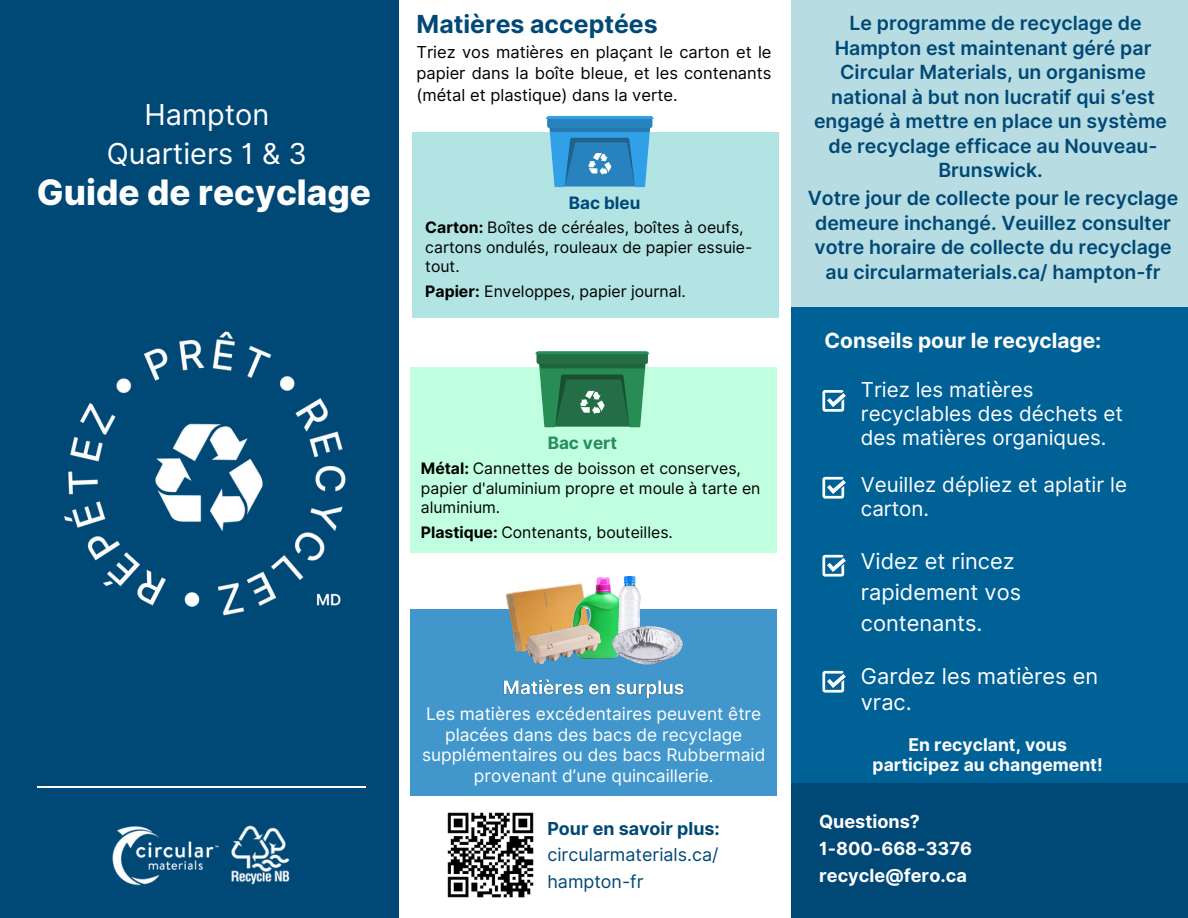
<style>
.page{position:relative;width:1188px;height:918px;background:#fff}
.page>*{position:absolute;margin:0;border:0;box-sizing:border-box;transform-origin:0 0}
.t1{font:800 35.1px "Inter";color:#fff}
.t2{font:28.8px/39.3px "Inter";color:#fff;text-align:center}
.t3{font:700 24.9px "Inter";color:#004876}
.t4{font:21.75px/30.8px "Inter";color:#fff}
.t5{font:700 20.85px "Inter";color:#fff}
.t6{font:20.55px/23.7px "Inter";color:#fff}
.t7{font:600 19.5px/24.5px "Inter";color:#004876;text-align:center}
.t8{font:700 18px/27.2px "Inter";color:#fff}
.t9{font:17.85px/26.2px "Inter";color:#004876;text-align:justify}
.t10{font:700 17.55px/20.2px "Inter";color:#fff;text-align:center}
.t11{font:17.25px/20.5px "Inter";color:#fff;text-align:center}
.t12{font:700 17.1px "Inter";color:#004876}
.t13{font:700 17.1px "Inter";color:#278c5a}
.t14{font:16.5px/21.3px "Inter";color:#000;text-align:justify}
.t15{font:15.75px/19.5px "Inter";color:#000}
.s1{font-weight:700}
</style>
<div class="page">
<div style="left:0;top:0;width:399px;height:918px;background:#004876"></div>
<hr style="left:37px;top:787px;width:329px;height:1px;background:#fff">
<div style="left:791px;top:290px;width:397px;height:496px;background:#006197"></div>
<div style="left:791px;top:783px;width:397px;height:135px;background:#004876"></div>
<div style="left:791px;top:0;width:397px;height:307px;background:#b7dce1"></div>
<svg style="left:822px;top:390px;width:24px;height:21px"></svg>
<svg style="left:822px;top:477px;width:24px;height:21px"></svg>
<svg style="left:822px;top:555px;width:24px;height:21px"></svg>
<svg style="left:822px;top:671px;width:24px;height:21px"></svg>
<img style="left:231px;top:825px;width:59px;height:60px">
<img style="left:112px;top:826px;width:107px;height:60px">
<img style="left:64px;top:331px;width:282px;height:285px">
<img style="left:447px;top:812px;width:87px;height:86px">
<div style="left:413px;top:132px;width:366px;height:186px;background:#b1e4e3"></div>
<img style="left:546px;top:115px;width:108px;height:72px">
<div style="left:411px;top:367px;width:366px;height:186px;background:#c0ffe0"></div>
<img style="left:535px;top:351px;width:115px;height:77px">
<div style="left:411px;top:609px;width:366px;height:187px;background:#4197cb"></div>
<img style="left:505px;top:586px;width:54px;height:66px">
<img style="left:559px;top:577px;width:52px;height:40px">
<img style="left:520px;top:614px;width:86px;height:51px">
<img style="left:611px;top:576px;width:30px;height:41px">
<img style="left:599px;top:617px;width:84px;height:48px">
<img style="left:503px;top:679px;width:181px;height:20px">
<p class="t2" style="left:107px;top:94px;width:201px">Hampton<br>Quartiers 1 &amp; 3</p>
<p class="t1" style="left:37px;top:171px;width:336px">Guide de recyclage</p>
<p class="t3" style="left:416px;top:9px;width:243px">Matières acceptées</p>
<p class="t14" style="left:416px;top:41px;width:357px">Triez vos matières en plaçant le carton et le papier dans la boîte bleue, et les contenants (métal et plastique) dans la verte.</p>
<p class="t12" style="left:569px;top:193px;width:73px">Bac bleu</p>
<p class="t15" style="left:425px;top:218px;width:329px"><span class="s1">Carton:</span> Boîtes de céréales, boîtes à oeufs, cartons ondulés, rouleaux de papier essuie&shy;tout.</p>
<p class="t15" style="left:425px;top:281px;width:262px"><span class="s1">Papier:</span> Enveloppes, papier journal.</p>
<h5 class="t13" style="left:548px;top:432px;width:71px">Bac vert</h5>
<h5 class="t15" style="left:421px;top:459px;width:341px"><span class="s1">Métal:</span> Cannettes de boisson et conserves, papier d'aluminium propre et moule à tarte en aluminium.</h5>
<h3 class="t15" style="left:421px;top:522px;width:254px"><span class="s1">Plastique:</span> Contenants, bouteilles.</h3>
<h4 class="t11" style="left:422px;top:704px;width:345px">Les matières excédentaires peuvent être placées dans des bacs de recyclage supplémentaires ou des bacs Rubbermaid provenant d’une quincaillerie.</h4>
<p class="t9" style="left:547px;top:815px;width:174px"><span class="s1">Pour en savoir plus: </span>circularmaterials.ca/ hampton-fr</p>
<p class="t7" style="left:814px;top:11px;width:355px">Le programme de recyclage de<br>Hampton est maintenant géré par<br>Circular Materials, un organisme national à but non lucratif qui s’est engagé à mettre en place un système de recyclage efficace au Nouveau-<br>Brunswick.</p>
<p class="t7" style="left:808px;top:186px;width:372px">Votre jour de collecte pour le recyclage demeure inchangé. Veuillez consulter votre horaire de collecte du recyclage au circularmaterials.ca/ hampton-fr</p>
<p class="t5" style="left:825px;top:328px;width:278px">Conseils pour le recyclage:</p>
<p class="t6" style="left:861px;top:378px;width:264px">Triez les matières recyclables des déchets et des matières organiques.</p>
<p class="t6" style="left:861px;top:473px;width:268px">Veuillez dépliez et aplatir le carton.</p>
<p class="t4" style="left:861px;top:546px;width:162px">Videz et rincez rapidement vos contenants.</p>
<p class="t4" style="left:861px;top:664px;width:239px;line-height:25.5px">Gardez les matières en vrac.</p>
<p class="t10" style="left:873px;top:734px;width:232px">En recyclant, vous participez au changement!</p>
<p class="t8" style="left:819px;top:808px;width:154px">Questions?<br>1-800-668-3376 recycle@fero.ca</p>
</div>
